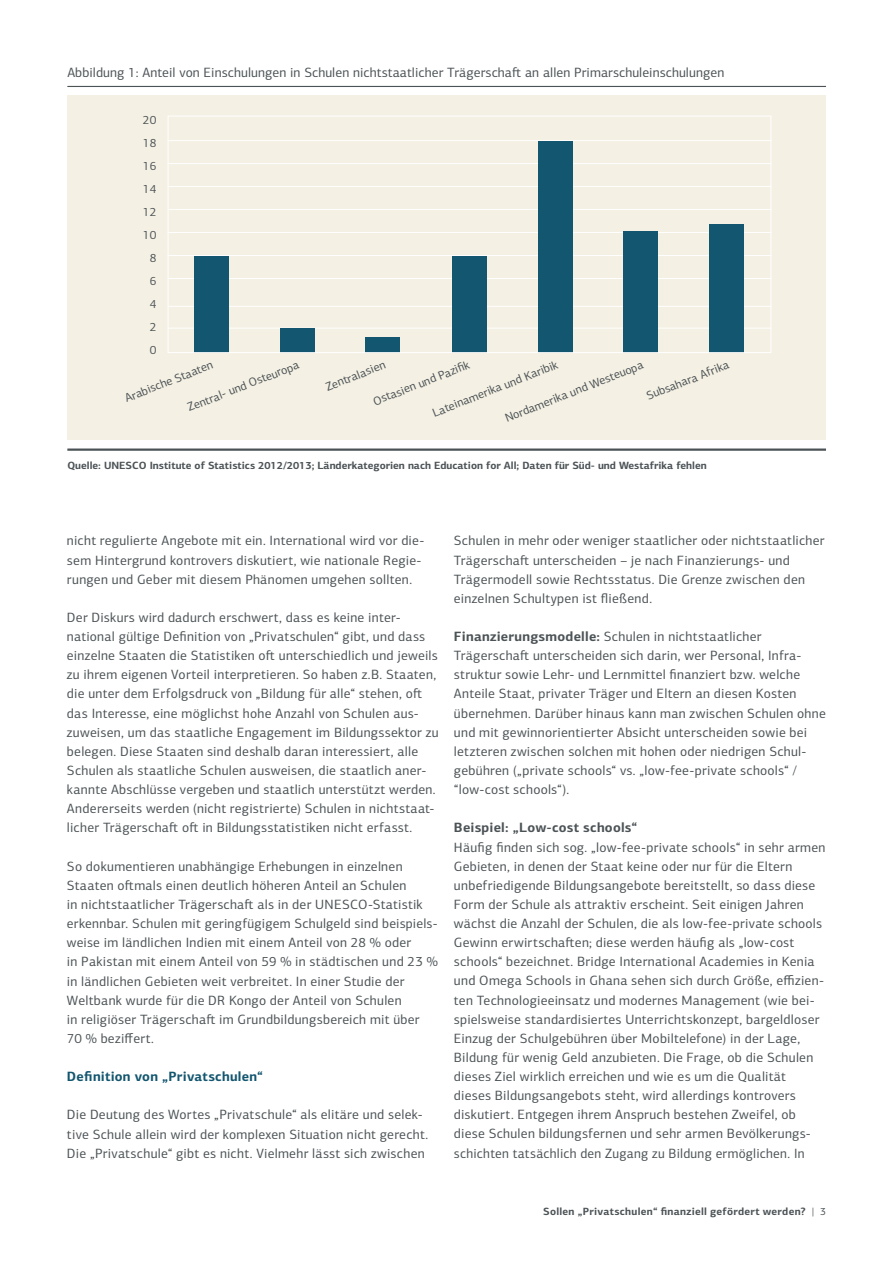
<style>
.page{position:relative;width:893px;height:1263px;background:#fff}
.page>*{position:absolute;margin:0;border:0;box-sizing:border-box;transform-origin:0 0}
.t1{font:13.5px/19.2px "KFW Centro Sans";letter-spacing:.02em;color:#4c5356}
.t2{font:700 13.5px "KFW Centro Sans";letter-spacing:.02em;color:#13566f}
.t3{font:700 13.5px "KFW Centro Sans";letter-spacing:.015em;color:#4c5356}
.t4{font:12px/23px "KFW Centro Sans";color:#4c5356;text-align:center}
.t5{font:700 10.5px "KFW Centro Sans";color:#4c5356}
.t6{font:700 10.5px "KFW Centro Sans";letter-spacing:.03em;color:#4c5356}
.s1{font-weight:700}
.s2{font-weight:400}
</style>
<div class="page">
<hr style="left:67px;top:86px;width:759px;height:1px;background:#4c5356">
<div style="left:67px;top:96px;width:759px;height:344px;background:#f4f0e3"></div>
<hr style="left:168px;top:140px;width:603px;height:1px;background:#fff">
<hr style="left:168px;top:163px;width:603px;height:1px;background:#fff">
<hr style="left:168px;top:186px;width:603px;height:1px;background:#fff">
<hr style="left:168px;top:209px;width:603px;height:1px;background:#fff">
<hr style="left:168px;top:232px;width:603px;height:1px;background:#fff">
<hr style="left:168px;top:255px;width:603px;height:1px;background:#fff">
<hr style="left:168px;top:278px;width:603px;height:1px;background:#fff">
<hr style="left:168px;top:306px;width:603px;height:1px;background:#fff">
<hr style="left:168px;top:328px;width:603px;height:1px;background:#fff">
<div style="left:194px;top:256px;width:35px;height:97px;background:#13566f"></div>
<div style="left:280px;top:329px;width:35px;height:24px;background:#13566f"></div>
<div style="left:366px;top:338px;width:34px;height:15px;background:#13566f"></div>
<div style="left:452px;top:256px;width:35px;height:97px;background:#13566f"></div>
<div style="left:538px;top:141px;width:34px;height:212px;background:#13566f"></div>
<div style="left:623px;top:232px;width:35px;height:121px;background:#13566f"></div>
<div style="left:709px;top:224px;width:35px;height:129px;background:#13566f"></div>
<div style="left:168px;top:116px;width:603px;height:237px;border:1px solid #fff"></div>
<hr style="left:67px;top:448px;width:759px;height:3px;background:#4c5356">
<p class="t1" style="left:67px;top:62px;width:658px">Abbildung 1: Anteil von Einschulungen in Schulen nichtstaatlicher Trägerschaft an allen Primarschuleinschulungen</p>
<p class="t4" style="left:143px;top:109px;width:15px">20<br>18<br>16<br>14<br>12<br>10<br>8<br>6<br>4<br>2<br>0</p>
<p class="t4" style="left:121px;top:388px;width:95px;rotate:-22deg">Arabische Staaten</p>
<p class="t4" style="left:429px;top:403px;width:135px;rotate:-22deg">Lateinamerika und Karibik</p>
<p class="t4" style="left:369px;top:391px;width:104px;rotate:-22deg">Ostasien und Pazifi k</p>
<p class="t4" style="left:501px;top:408px;width:149px;rotate:-22deg">Nordamerika und Westeuopa</p>
<p class="t4" style="left:643px;top:386px;width:89px;rotate:-22deg">Subsahara Afrika</p>
<p class="t5" style="left:67px;top:459px;width:641px">Quelle: UNESCO Institute of Statistics 2012/2013; Länderkategorien nach Education for All; Daten für Süd- und Westafrika fehlen</p>
<p class="t4" style="left:184px;top:397px;width:120px;rotate:-22deg">Zentral- und Osteuropa</p>
<p class="t4" style="left:322px;top:377px;width:65px;rotate:-22deg">Zentralasien</p>
<p class="t1" style="left:67px;top:531px;width:359px">nicht regulierte Angebote mit ein. International wird vor die&shy;sem Hintergrund kontrovers diskutiert, wie nationale Regie&shy;rungen und Geber mit diesem Phänomen umgehen sollten.</p>
<p class="t1" style="left:67px;top:608px;width:373px">Der Diskurs wird dadurch erschwert, dass es keine inter&shy;national gültige Definition von „Privatschulen“ gibt, und dass einzelne Staaten die Statistiken oft unterschiedlich und jeweils zu ihrem eigenen Vorteil interpretieren. So haben z.B. Staaten, die unter dem Erfolgsdruck von „Bildung für alle“ stehen, oft das Interesse, eine möglichst hohe Anzahl von Schulen aus&shy;zuweisen, um das staatliche Engagement im Bildungssektor zu belegen. Diese Staaten sind deshalb daran interessiert, alle Schulen als staatliche Schulen ausweisen, die staatlich aner&shy;kannte Abschlüsse vergeben und staatlich unterstützt werden.<br>Andererseits werden (nicht registrierte) Schulen in nichtstaat&shy;licher Trägerschaft oft in Bildungsstatistiken nicht erfasst.</p>
<p class="t1" style="left:67px;top:856px;width:372px">So dokumentieren unabhängige Erhebungen in einzelnen Staaten oftmals einen deutlich höheren Anteil an Schulen<br>in nichtstaatlicher Trägerschaft als in der UNESCO-Statistik erkennbar. Schulen mit geringfügigem Schulgeld sind beispiels-- weise im ländlichen Indien mit einem Anteil von 28 % oder<br>in Pakistan mit einem Anteil von 59 % in städtischen und 23 % in ländlichen Gebieten weit verbreitet. In einer Studie der Weltbank wurde für die DR Kongo der Anteil von Schulen<br>in religiöser Trägerschaft im Grundbildungsbereich mit über 70 % beziffert.</p>
<p class="t2" style="left:67px;top:1068px;width:197px">Definition von „Privatschulen“</p>
<p class="t1" style="left:67px;top:1105px;width:363px">Die Deutung des Wortes „Privatschule“ als elitäre und selek&shy;tive Schule allein wird der komplexen Situation nicht gerecht.<br>Die „Privatschule“ gibt es nicht. Vielmehr lässt sich zwischen</p>
<p class="t1" style="left:454px;top:531px;width:372px">Schulen in mehr oder weniger staatlicher oder nichtstaatlicher Trägerschaft unterscheiden – je nach Finanzierungs- und Trägermodell sowie Rechtsstatus. Die Grenze zwischen den einzelnen Schultypen ist fließend.</p>
<p class="t1" style="left:454px;top:627px;width:374px"><span class="s1">Finanzierungsmodelle:</span> Schulen in nichtstaatlicher Trägerschaft unterscheiden sich darin, wer Personal, Infra&shy;struktur sowie Lehr- und Lernmittel finanziert bzw. welche Anteile Staat, privater Träger und Eltern an diesen Kosten übernehmen. Darüber hinaus kann man zwischen Schulen ohne und mit gewinnorientierter Absicht unterscheiden sowie bei letzteren zwischen solchen mit hohen oder niedrigen Schul&shy;gebühren („private schools“ vs. „low-fee-private schools“ / “low-cost schools“).</p>
<p class="t3" style="left:454px;top:819px;width:185px">Beispiel: „Low-cost schools“</p>
<p class="t1" style="left:454px;top:837px;width:373px">Häufig finden sich sog. „low-fee-private schools“ in sehr armen Gebieten, in denen der Staat keine oder nur für die Eltern unbefriedigende Bildungsangebote bereitstellt, so dass diese Form der Schule als attraktiv erscheint. Seit einigen Jahren wächst die Anzahl der Schulen, die als low-fee-private schools Gewinn erwirtschaften; diese werden häufig als „low-cost schools“ bezeichnet. Bridge International Academies in Kenia und Omega Schools in Ghana sehen sich durch Größe, effizien&shy;ten Technologieeinsatz und modernes Management (wie bei&shy;spielsweise standardisiertes Unterrichtskonzept, bargeldloser Einzug der Schulgebühren über Mobiltelefone) in der Lage, Bildung für wenig Geld anzubieten. Die Frage, ob die Schulen dieses Ziel wirklich erreichen und wie es um die Qualität dieses Bildungsangebots steht, wird allerdings kontrovers diskutiert. Entgegen ihrem Anspruch bestehen Zweifel, ob diese Schulen bildungsfernen und sehr armen Bevölkerungs&shy;schichten tatsächlich den Zugang zu Bildung ermöglichen. In</p>
<p class="t6" style="left:543px;top:1205px;width:284px">Sollen „Privatschulen“ finanziell gefördert werden? <span class="s2">| 3</span></p>
</div>
